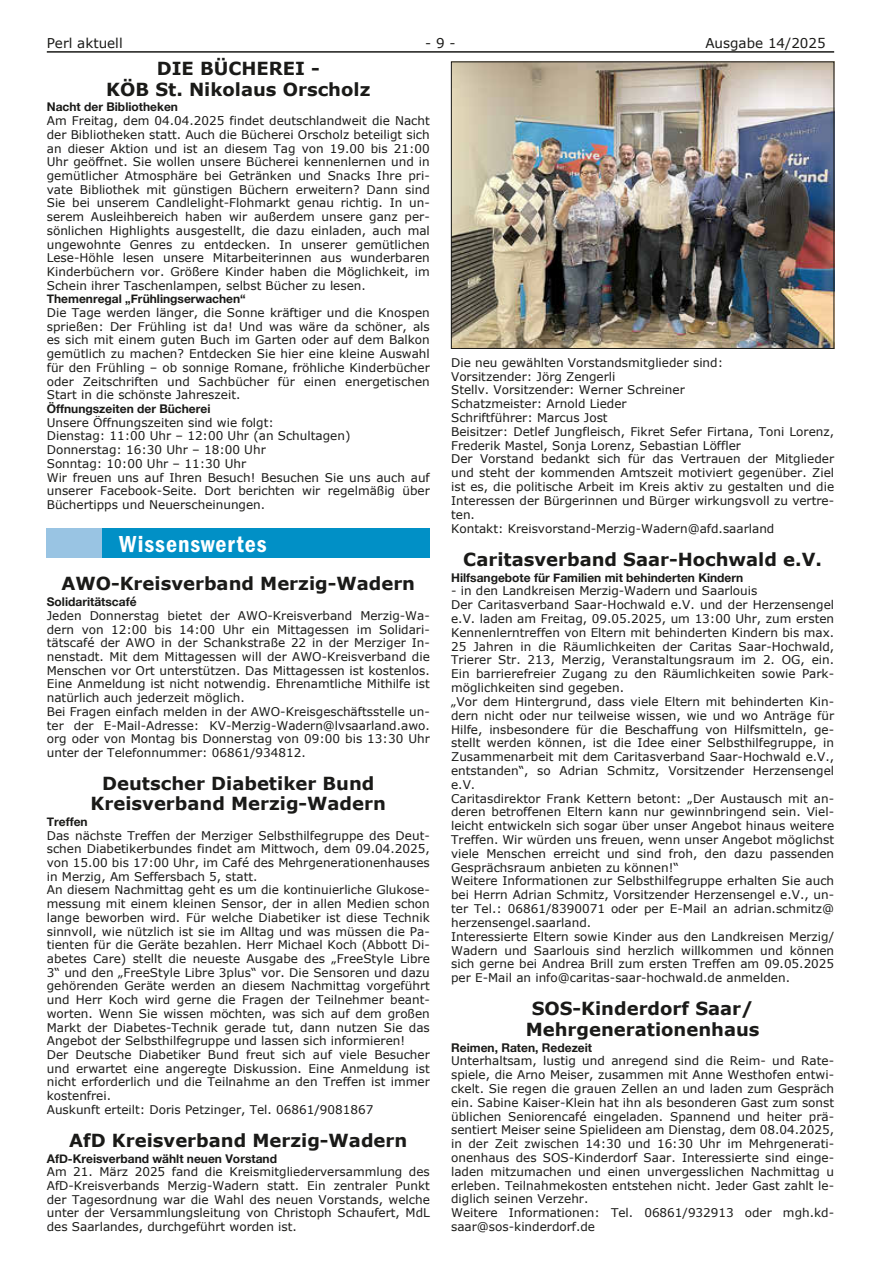
<style>
.page{position:relative;width:881px;height:1263px;background:#fff}
.page>*{position:absolute;margin:0;border:0;box-sizing:border-box;transform-origin:0 0}
.t1{font:600 condensed 24px "Franklin Gothic LT";letter-spacing:.04em;color:#fff}
.t2{font:700 18px/20.2px "Verdana";color:#1a1a18;text-align:center}
.t3{font:13.5px "Verdana";color:#1a1a18}
.t4{font:12px/13.6px "Verdana";color:#1a1a18}
.t5{font:700 12px "Helvetica Neue";color:#1a1a18}
</style>
<div class="page">
<hr style="left:47px;top:51px;width:786px;height:2px;background:#1a1a18">
<img style="left:453px;top:64px;width:378px;height:283px">
<div style="left:451px;top:62px;width:382px;height:287px;border:1px solid #1a1a18"></div>
<div style="left:102px;top:528px;width:327px;height:29px;background:#0190c6"></div>
<div style="left:47px;top:528px;width:55px;height:29px;background:#99c4e3"></div>
<p class="t3" style="left:47px;top:34px;width:77px">Perl aktuell</p>
<p class="t3" style="left:425px;top:34px;width:32px">- 9 -</p>
<p class="t3" style="left:705px;top:34px;width:122px">Ausgabe 14/2025</p>
<h2 class="t2" style="left:106px;top:58px;width:265px">DIE BÜCHEREI -<br>KÖB St. Nikolaus Orscholz</h2>
<p class="t5" style="left:47px;top:98px;width:133px">Nacht der Bibliotheken</p>
<p class="t4" style="left:47px;top:114px;width:384px;text-align:justify">Am Freitag, dem 04.04.2025 findet deutschlandweit die Nacht der Bibliotheken statt. Auch die Bücherei Orscholz beteiligt sich an dieser Aktion und ist an diesem Tag von 19.00 bis 21:00<br>Uhr geöffnet. Sie wollen unsere Bücherei kennenlernen und in gemütlicher Atmosphäre bei Getränken und Snacks Ihre pri&shy;vate Bibliothek mit günstigen Büchern erweitern? Dann sind Sie bei unserem Candlelight-Flohmarkt genau richtig. In un&shy;serem Ausleihbereich haben wir außerdem unsere ganz per&shy;sönlichen Highlights ausgestellt, die dazu einladen, auch mal ungewohnte Genres zu entdecken. In unserer gemütlichen Lese-Höhle lesen unsere Mitarbeiterinnen aus wunderbaren Kinderbüchern vor. Größere Kinder haben die Möglichkeit, im Schein ihrer Taschenlampen, selbst Bücher zu lesen.</p>
<p class="t5" style="left:47px;top:290px;width:200px">Themenregal „Frühlingserwachen“</p>
<p class="t4" style="left:47px;top:306px;width:384px;text-align:justify">Die Tage werden länger, die Sonne kräftiger und die Knospen sprießen: Der Frühling ist da! Und was wäre da schöner, als es sich mit einem guten Buch im Garten oder auf dem Balkon gemütlich zu machen? Entdecken Sie hier eine kleine Auswahl für den Frühling – ob sonnige Romane, fröhliche Kinderbücher oder Zeitschriften und Sachbücher für einen energetischen Start in die schönste Jahreszeit.</p>
<p class="t5" style="left:47px;top:399px;width:165px">Öffnungszeiten der Bücherei</p>
<p class="t4" style="left:47px;top:416px;width:384px">Unsere Öffnungszeiten sind wie folgt:<br>Dienstag: 11:00 Uhr – 12:00 Uhr (an Schultagen)<br>Donnerstag: 16:30 Uhr – 18:00 Uhr<br>Sonntag: 10:00 Uhr – 11:30 Uhr<br>Wir freuen uns auf Ihren Besuch! Besuchen Sie uns auch auf unserer Facebook-Seite. Dort berichten wir regelmäßig über Büchertipps und Neuerscheinungen.</p>
<h1 class="t1" style="left:119px;top:530px;width:149px">Wissenswertes</h1>
<h2 class="t2" style="left:61px;top:573px;width:355px">AWO-Kreisverband Merzig-Wadern</h2>
<p class="t5" style="left:47px;top:592px;width:91px">Solidaritätscafé</p>
<p class="t4" style="left:47px;top:609px;width:384px">Jeden Donnerstag bietet der AWO-Kreisverband Merzig-Wa&shy;dern von 12:00 bis 14:00 Uhr ein Mittagessen im Solidari&shy;tätscafé der AWO in der Schankstraße 22 in der Merziger In&shy;nenstadt. Mit dem Mittagessen will der AWO-Kreisverband die Menschen vor Ort unterstützen. Das Mittagessen ist kostenlos.<br>Eine Anmeldung ist nicht notwendig. Ehrenamtliche Mithilfe ist natürlich auch jederzeit möglich.<br>Bei Fragen einfach melden in der AWO-Kreisgeschäftsstelle un&shy;ter der E-Mail-Adresse: KV-Merzig-Wadern@lvsaarland.awo. org oder von Montag bis Donnerstag von 09:00 bis 13:30 Uhr unter der Telefonnummer: 06861/934812.</p>
<h2 class="t2" style="left:91px;top:773px;width:297px">Deutscher Diabetiker Bund<br>Kreisverband Merzig-Wadern</h2>
<p class="t5" style="left:47px;top:812px;width:42px">Treffen</p>
<p class="t4" style="left:47px;top:829px;width:384px">Das nächste Treffen der Merziger Selbsthilfegruppe des Deut&shy;schen Diabetikerbundes findet am Mittwoch, dem 09.04.2025, von 15.00 bis 17:00 Uhr, im Café des Mehrgenerationenhauses in Merzig, Am Seffersbach 5, statt.<br>An diesem Nachmittag geht es um die kontinuierliche Glukose&shy;messung mit einem kleinen Sensor, der in allen Medien schon lange beworben wird. Für welche Diabetiker ist diese Technik sinnvoll, wie nützlich ist sie im Alltag und was müssen die Pa&shy;tienten für die Geräte bezahlen. Herr Michael Koch (Abbott Di&shy;abetes Care) stellt die neueste Ausgabe des „FreeStyle Libre 3“ und den „FreeStyle Libre 3plus“ vor. Die Sensoren und dazu gehörenden Geräte werden an diesem Nachmittag vorgeführt und Herr Koch wird gerne die Fragen der Teilnehmer beant&shy;worten. Wenn Sie wissen möchten, was sich auf dem großen Markt der Diabetes-Technik gerade tut, dann nutzen Sie das Angebot der Selbsthilfegruppe und lassen sich informieren!<br>Der Deutsche Diabetiker Bund freut sich auf viele Besucher und erwartet eine angeregte Diskussion. Eine Anmeldung ist nicht erforderlich und die Teilnahme an den Treffen ist immer kostenfrei.<br>Auskunft erteilt: Doris Petzinger, Tel. 06861/9081867</p>
<h2 class="t2" style="left:69px;top:1130px;width:339px">AfD Kreisverband Merzig-Wadern</h2>
<p class="t5" style="left:47px;top:1149px;width:232px">AfD-Kreisverband wählt neuen Vorstand</p>
<p class="t4" style="left:47px;top:1165px;width:384px;text-align:justify">Am 21. März 2025 fand die Kreismitgliederversammlung des AfD-Kreisverbands Merzig-Wadern statt. Ein zentraler Punkt der Tagesordnung war die Wahl des neuen Vorstands, welche unter der Versammlungsleitung von Christoph Schaufert, MdL des Saarlandes, durchgeführt worden ist.</p>
<p class="t4" style="left:451px;top:356px;width:384px">Die neu gewählten Vorstandsmitglieder sind:<br>Vorsitzender: Jörg Zengerli<br>Stellv. Vorsitzender: Werner Schreiner<br>Schatzmeister: Arnold Lieder<br>Schriftführer: Marcus Jost<br>Beisitzer: Detlef Jungfleisch, Fikret Sefer Firtana, Toni Lorenz, Frederik Mastel, Sonja Lorenz, Sebastian Löffler<br>Der Vorstand bedankt sich für das Vertrauen der Mitglieder und steht der kommenden Amtszeit motiviert gegenüber. Ziel ist es, die politische Arbeit im Kreis aktiv zu gestalten und die Interessen der Bürgerinnen und Bürger wirkungsvoll zu vertre&shy;ten.<br>Kontakt: Kreisvorstand-Merzig-Wadern@afd.saarland</p>
<h2 class="t2" style="left:463px;top:548px;width:360px">Caritasverband Saar-Hochwald e.V.</h2>
<p class="t5" style="left:451px;top:568px;width:293px">Hilfsangebote für Familien mit behinderten Kindern</p>
<p class="t4" style="left:451px;top:584px;width:384px">- in den Landkreisen Merzig-Wadern und Saarlouis<br>Der Caritasverband Saar-Hochwald e.V. und der Herzensengel e.V. laden am Freitag, 09.05.2025, um 13:00 Uhr, zum ersten Kennenlerntreffen von Eltern mit behinderten Kindern bis max.<br>25 Jahren in die Räumlichkeiten der Caritas Saar-Hochwald, Trierer Str. 213, Merzig, Veranstaltungsraum im 2. OG, ein.<br>Ein barrierefreier Zugang zu den Räumlichkeiten sowie Park&shy;möglichkeiten sind gegeben.<br>„Vor dem Hintergrund, dass viele Eltern mit behinderten Kin&shy;dern nicht oder nur teilweise wissen, wie und wo Anträge für Hilfe, insbesondere für die Beschaffung von Hilfsmitteln, ge&shy;stellt werden können, ist die Idee einer Selbsthilfegruppe, in Zusammenarbeit mit dem Caritasverband Saar-Hochwald e.V., entstanden“, so Adrian Schmitz, Vorsitzender Herzensengel e.V.<br>Caritasdirektor Frank Kettern betont: „Der Austausch mit an&shy;deren betroffenen Eltern kann nur gewinnbringend sein. Viel&shy;leicht entwickeln sich sogar über unser Angebot hinaus weitere Treffen. Wir würden uns freuen, wenn unser Angebot möglichst viele Menschen erreicht und sind froh, den dazu passenden Gesprächsraum anbieten zu können!“<br>Weitere Informationen zur Selbsthilfegruppe erhalten Sie auch bei Herrn Adrian Schmitz, Vorsitzender Herzensengel e.V., un&shy;ter Tel.: 06861/8390071 oder per E-Mail an adrian.schmitz@ herzensengel.saarland.<br>Interessierte Eltern sowie Kinder aus den Landkreisen Merzig/ Wadern und Saarlouis sind herzlich willkommen und können sich gerne bei Andrea Brill zum ersten Treffen am 09.05.2025 per E-Mail an info@caritas-saar-hochwald.de anmelden.</p>
<h2 class="t2" style="left:525px;top:998px;width:235px">SOS-Kinderdorf Saar/<br>Mehrgenerationenhaus</h2>
<p class="t5" style="left:451px;top:1038px;width:142px">Reimen, Raten, Redezeit</p>
<p class="t4" style="left:451px;top:1054px;width:384px">Unterhaltsam, lustig und anregend sind die Reim- und Rate&shy;spiele, die Arno Meiser, zusammen mit Anne Westhofen entwi&shy;ckelt. Sie regen die grauen Zellen an und laden zum Gespräch ein. Sabine Kaiser-Klein hat ihn als besonderen Gast zum sonst üblichen Seniorencafé eingeladen. Spannend und heiter prä&shy;sentiert Meiser seine Spielideen am Dienstag, dem 08.04.2025, in der Zeit zwischen 14:30 und 16:30 Uhr im Mehrgenerati&shy;onenhaus des SOS-Kinderdorf Saar. Interessierte sind einge&shy;laden mitzumachen und einen unvergesslichen Nachmittag u erleben. Teilnahmekosten entstehen nicht. Jeder Gast zahlt le&shy;diglich seinen Verzehr.<br>Weitere Informationen: Tel. 06861/932913 oder mgh.kd&shy;saar@sos-kinderdorf.de</p>
</div>
